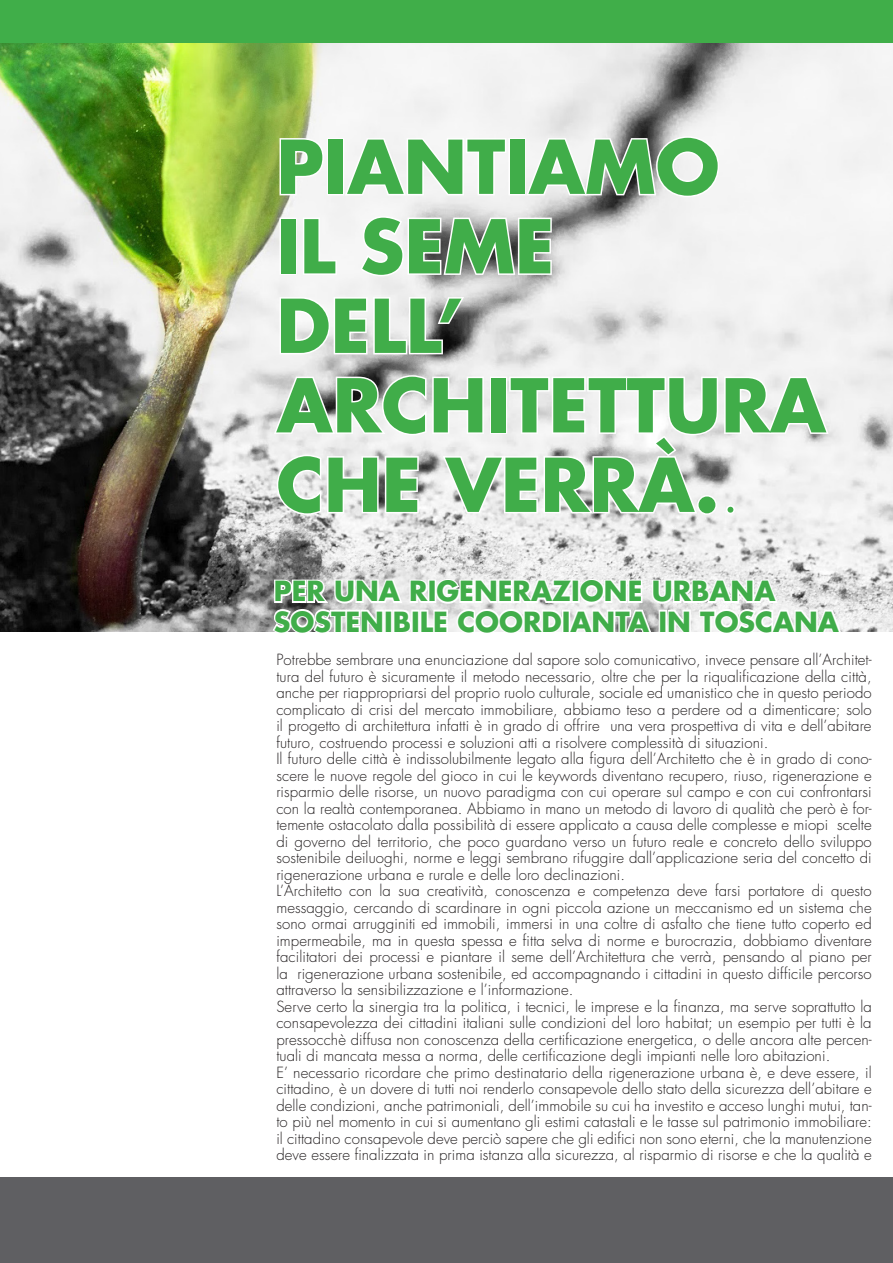
<style>
.page{position:relative;width:893px;height:1263px;background:#fff}
.page>*{position:absolute;margin:0;border:0;box-sizing:border-box;transform-origin:0 0}
.t1{font:700 72px "Futura Std";color:#40ad49}
.t2{font:700 27px "Futura Std";color:#40ad49}
.t3{font:300 15px/16.5px "Futura Std";letter-spacing:.005em;color:#231f20;text-align:justify}
.s1{font-weight:300}
</style>
<div class="page">
<img style="left:0;top:43px;width:893px;height:588px">
<div style="left:0;top:0;width:893px;height:43px;background:#40ae49"></div>
<div style="left:0;top:1178px;width:893px;height:85px;background:#5f5f62"></div>
<svg style="left:278px;top:137px;width:47px;height:60px"></svg>
<div style="left:327px;top:138px;width:17px;height:57px;border:3px solid #fff"></div>
<svg style="left:343px;top:137px;width:165px;height:60px"></svg>
<svg style="left:524px;top:135px;width:197px;height:64px"></svg>
<svg style="left:301px;top:216px;width:37px;height:60px"></svg>
<svg style="left:358px;top:215px;width:195px;height:63px"></svg>
<svg style="left:278px;top:295px;width:189px;height:61px"></svg>
<svg style="left:272px;top:374px;width:559px;height:142px"></svg>
<div style="left:697px;top:495px;width:20px;height:20px;border:3px solid #fff;border-radius:50%"></div>
<div style="left:726px;top:505px;width:9px;height:9px;border:3px solid #fff;border-radius:50%"></div>
<svg style="left:271px;top:569px;width:572px;height:63px"></svg>
<p class="t1" style="left:276px;top:119px;width:445px">PIANTIAMO</p>
<p class="t1" style="left:276px;top:198px;width:279px">IL SEME</p>
<p class="t1" style="left:276px;top:278px;width:188px">DELL’</p>
<p class="t1" style="left:276px;top:357px;width:551px">ARCHITETTURA</p>
<p class="t1" style="left:276px;top:437px;width:467px">CHE VERRÀ.<span class="s1">.</span></p>
<p class="t2" style="left:274px;top:573px;width:503px">PER UNA RIGENERAZIONE URBANA</p>
<p class="t2" style="left:274px;top:603px;width:567px">SOSTENIBILE COORDIANTA IN TOSCANA</p>
<p class="t3" style="left:276px;top:652px;width:597px">Potrebbe sembrare una enunciazione dal sapore solo comunicativo, invece pensare all’Architet&shy;tura del futuro è sicuramente il metodo necessario, oltre che per la riqualificazione della città, anche per riappropriarsi del proprio ruolo culturale, sociale ed umanistico che in questo periodo complicato di crisi del mercato immobiliare, abbiamo teso a perdere od a dimenticare; solo il progetto di architettura infatti è in grado di offrire una vera prospettiva di vita e dell’abitare futuro, costruendo processi e soluzioni atti a risolvere complessità di situazioni.</p>
<p class="t3" style="left:276px;top:751px;width:597px">Il futuro delle città è indissolubilmente legato alla figura dell’Architetto che è in grado di cono&shy;scere le nuove regole del gioco in cui le keywords diventano recupero, riuso, rigenerazione e risparmio delle risorse, un nuovo paradigma con cui operare sul campo e con cui confrontarsi con la realtà contemporanea. Abbiamo in mano un metodo di lavoro di qualità che però è for&shy;temente ostacolato dalla possibilità di essere applicato a causa delle complesse e miopi scelte di governo del territorio, che poco guardano verso un futuro reale e concreto dello sviluppo sostenibile deiluoghi, norme e leggi sembrano rifuggire dall’applicazione seria del concetto di rigenerazione urbana e rurale e delle loro declinazioni.</p>
<p class="t3" style="left:276px;top:883px;width:597px">L’Architetto con la sua creatività, conoscenza e competenza deve farsi portatore di questo messaggio, cercando di scardinare in ogni piccola azione un meccanismo ed un sistema che sono ormai arrugginiti ed immobili, immersi in una coltre di asfalto che tiene tutto coperto ed impermeabile, ma in questa spessa e fitta selva di norme e burocrazia, dobbiamo diventare facilitatori dei processi e piantare il seme dell’Architettura che verrà, pensando al piano per la rigenerazione urbana sostenibile, ed accompagnando i cittadini in questo difficile percorso attraverso la sensibilizzazione e l’informazione.</p>
<p class="t3" style="left:276px;top:998px;width:597px">Serve certo la sinergia tra la politica, i tecnici, le imprese e la finanza, ma serve soprattutto la consapevolezza dei cittadini italiani sulle condizioni del loro habitat; un esempio per tutti è la pressocchè diffusa non conoscenza della certificazione energetica, o delle ancora alte percen&shy;tuali di mancata messa a norma, delle certificazione degli impianti nelle loro abitazioni.</p>
<p class="t3" style="left:276px;top:1064px;width:597px">E’ necessario ricordare che primo destinatario della rigenerazione urbana è, e deve essere, il cittadino, è un dovere di tutti noi renderlo consapevole dello stato della sicurezza dell’abitare e delle condizioni, anche patrimoniali, dell’immobile su cui ha investito e acceso lunghi mutui, tan&shy;to più nel momento in cui si aumentano gli estimi catastali e le tasse sul patrimonio immobiliare: il cittadino consapevole deve perciò sapere che gli edifici non sono eterni, che la manutenzione deve essere finalizzata in prima istanza alla sicurezza, al risparmio di risorse e che la qualità e</p>
</div>
